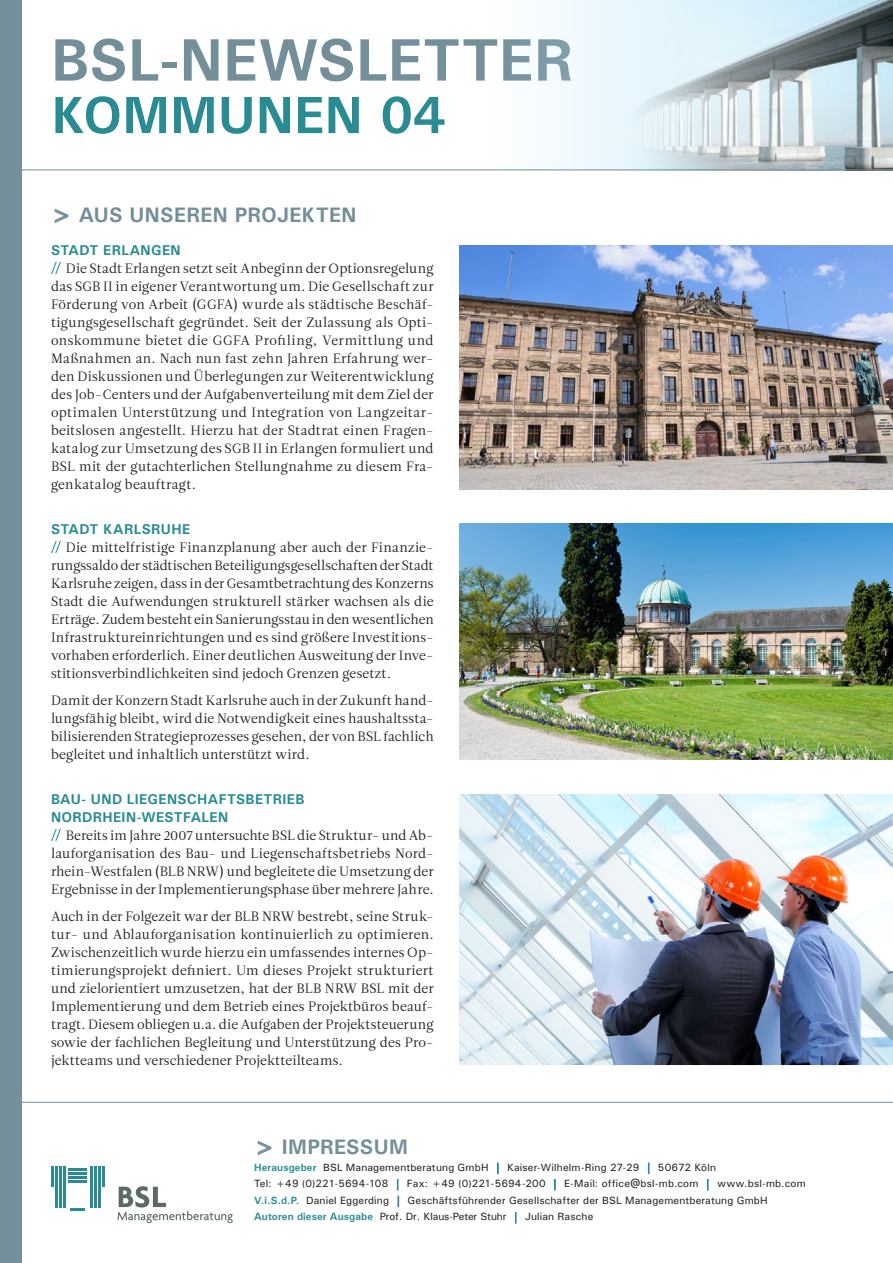
<style>
.page{position:relative;width:893px;height:1263px;background:#fff}
.page>*{position:absolute;margin:0;border:0;box-sizing:border-box;transform-origin:0 0}
.t1{font:700 60px "Univers";letter-spacing:.005em;color:#748f9a}
.t2{font:700 52.5px "Univers";letter-spacing:.005em;color:#2a8c92}
.copytext{font:700 21px "Univers";letter-spacing:.01em;color:#748f9a}
.Subhead_2{font:700 21px "Univers";letter-spacing:.01em;color:#748f9a}
.copytext-2{font:700 14.25px "Univers";letter-spacing:.025em;color:#2a8c92}
.copytext-3{font:13.5px/18px "Leitura Roman 1";letter-spacing:.005em;color:#231f20;text-align:justify}
.copytext-4{font:500 10.5px/16.5px "Univers";letter-spacing:.015em;color:#231f20}
.copytext-5{font:500 10.5px "Univers";letter-spacing:-.01em;color:#231f20}
.s1{font-weight:700;color:#2a8c92}
</style>
<div class="page">
<div style="left:0;top:0;width:22px;height:1263px;background:#748f9a"></div>
<img style="left:493px;top:0;width:400px;height:170px">
<hr style="left:14px;top:170px;width:879px;height:1px;background:#748f9a">
<svg style="left:54px;top:209px;width:15px;height:14px"></svg>
<svg style="left:258px;top:1141px;width:14px;height:14px"></svg>
<hr style="left:51px;top:1166px;width:2px;height:20px;background:#2a8c92">
<hr style="left:55px;top:1166px;width:2px;height:41px;background:#2a8c92">
<hr style="left:59px;top:1166px;width:2px;height:41px;background:#2a8c92">
<hr style="left:64px;top:1166px;width:2px;height:41px;background:#2a8c92">
<hr style="left:90px;top:1166px;width:2px;height:41px;background:#2a8c92">
<hr style="left:94px;top:1166px;width:2px;height:41px;background:#2a8c92">
<hr style="left:98px;top:1166px;width:2px;height:41px;background:#2a8c92">
<hr style="left:103px;top:1166px;width:2px;height:20px;background:#2a8c92">
<svg style="left:71px;top:1208px;width:14px;height:2px"></svg>
<svg style="left:69px;top:1168px;width:18px;height:14px"></svg>
<svg style="left:118px;top:1186px;width:115px;height:37px"></svg>
<hr style="left:0;top:1102px;width:893px;height:1px;background:#748f9a">
<svg style="left:51px;top:262px;width:10px;height:12px"></svg>
<svg style="left:51px;top:541px;width:10px;height:12px"></svg>
<svg style="left:51px;top:829px;width:10px;height:12px"></svg>
<img style="left:460px;top:245px;width:433px;height:244px">
<img style="left:460px;top:523px;width:433px;height:236px">
<img style="left:459px;top:794px;width:434px;height:271px">
<h1 class="t1" style="left:51px;top:22px;width:523px">BSL-NEWSLETTER</h1>
<h2 class="t2" style="left:51px;top:82px;width:396px">KOMMUNEN 04</h2>
<p class="copytext" style="left:51px;top:202px;width:307px">&gt; AUS UNSEREN PROJEKTEN</p>
<p class="copytext-2" style="left:51px;top:241px;width:131px">STADT ERLANGEN</p>
<p class="copytext-3" style="left:51px;top:259px;width:384px;text-indent:15px">Die Stadt Erlangen setzt seit Anbeginn der Optionsregelung das SGB II in eigener Verantwortung um. Die Gesellschaft zur Förderung von Arbeit (GGFA) wurde als städtische Beschäf&shy;tigungsgesellschaft gegründet. Seit der Zulassung als Opti&shy;onskommune bietet die GGFA Profiling, Vermittlung und Maßnahmen an. Nach nun fast zehn Jahren Erfahrung wer&shy;den Diskussionen und Überlegungen zur Weiterentwicklung des Job-Centers und der Aufgabenverteilung mit dem Ziel der optimalen Unterstützung und Integration von Langzeitar&shy;beitslosen angestellt. Hierzu hat der Stadtrat einen Fragen&shy;katalog zur Umsetzung des SGB II in Erlangen formuliert und BSL mit der gutachterlichen Stellungnahme zu diesem Fra&shy;genkatalog beauftragt.</p>
<p class="copytext-2" style="left:51px;top:520px;width:141px">STADT KARLSRUHE</p>
<p class="copytext-3" style="left:51px;top:538px;width:384px;text-indent:15px">Die mittelfristige Finanzplanung aber auch der Finanzie&shy;rungssaldo der städtischen Beteiligungsgesellschaften der Stadt Karlsruhe zeigen, dass in der Gesamtbetrachtung des Konzerns Stadt die Aufwendungen strukturell stärker wachsen als die Erträge. Zudem besteht ein Sanierungsstau in den wesentlichen Infrastruktureinrichtungen und es sind größere Investitions&shy;vorhaben erforderlich. Einer deutlichen Ausweitung der Inve&shy;stitionsverbindlichkeiten sind jedoch Grenzen gesetzt.</p>
<p class="copytext-3" style="left:51px;top:691px;width:384px">Damit der Konzern Stadt Karlsruhe auch in der Zukunft hand&shy;lungsfähig bleibt, wird die Notwendigkeit eines haushaltssta&shy;bilisierenden Strategieprozesses gesehen, der von BSL fachlich begleitet und inhaltlich unterstützt wird.</p>
<p class="copytext-2" style="left:51px;top:790px;width:255px">BAU- UND LIEGENSCHAFTSBETRIEB</p>
<p class="copytext-2" style="left:51px;top:808px;width:179px">NORDRHEIN-WESTFALEN</p>
<p class="copytext-3" style="left:51px;top:826px;width:384px;text-indent:15px">Bereits im Jahre 2007 untersuchte BSL die Struktur- und Ab&shy;lauforganisation des Bau- und Liegenschaftsbetriebs Nord&shy;rhein-Westfalen (BLB NRW) und begleitete die Umsetzung der Ergebnisse in der Implementierungsphase über mehrere Jahre.</p>
<p class="copytext-3" style="left:51px;top:907px;width:384px">Auch in der Folgezeit war der BLB NRW bestrebt, seine Struk&shy;tur- und Ablauforganisation kontinuierlich zu optimieren.<br>Zwischenzeitlich wurde hierzu ein umfassendes internes Op&shy;timierungsprojekt definiert. Um dieses Projekt strukturiert und zielorientiert umzusetzen, hat der BLB NRW BSL mit der Implementierung und dem Betrieb eines Projektbüros beauf&shy;tragt. Diesem obliegen u.a. die Aufgaben der Projektsteuerung sowie der fachlichen Begleitung und Unterstützung des Pro&shy;jektteams und verschiedener Projektteilteams.</p>
<p class="Subhead_2" style="left:254px;top:1134px;width:155px">&gt; IMPRESSUM</p>
<p class="copytext-4" style="left:254px;top:1159px;width:553px"><span class="s1">Herausgeber</span> BSL Managementberatung GmbH <span class="s1">|</span> Kaiser-Wilhelm-Ring 27-29 <span class="s1">|</span> 50672 Köln<br>Tel: +49 (0)221-5694-108 <span class="s1">|</span> Fax: +49 (0)221-5694-200 <span class="s1">|</span> E-Mail: office@bsl-mb.com <span class="s1">|</span> www.bsl-mb.com</p>
<p class="copytext-4" style="left:254px;top:1192px;width:515px"><span class="s1">V.i.S.d.P.</span> Daniel Eggerding <span class="s1">|</span> Geschäftsführender Gesellschafter der BSL Managementberatung GmbH</p>
<p class="copytext-5" style="left:254px;top:1210px;width:341px"><span class="s1">Autoren dieser Ausgabe</span> Prof. Dr. Klaus-Peter Stuhr <span class="s1">|</span> Julian Rasche</p>
</div>
